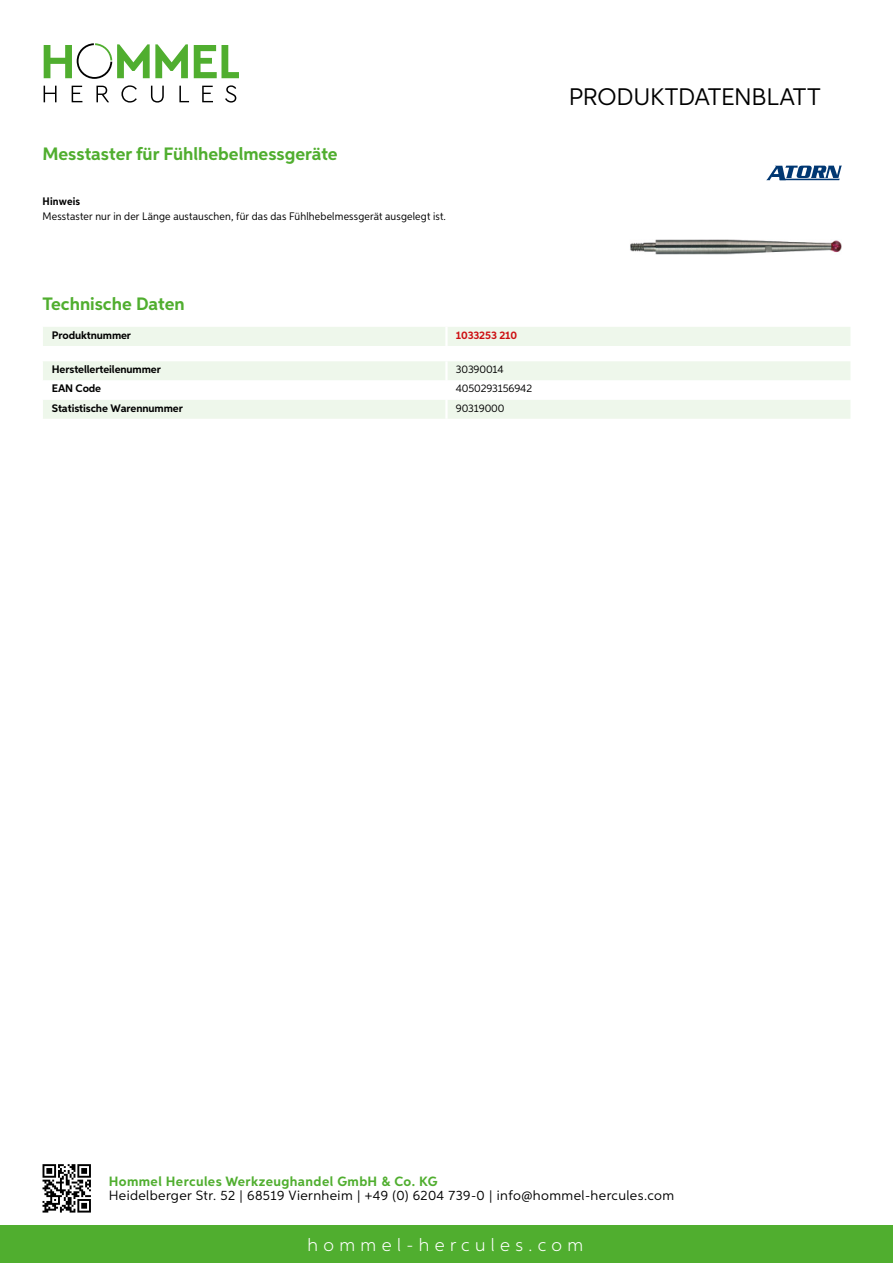
<style>
.page{position:relative;width:893px;height:1263px;background:#fff}
.page>*{position:absolute;margin:0;border:0;box-sizing:border-box;transform-origin:0 0}
.t1{font:24px "Aspira";letter-spacing:-.01em;color:#000}
.t2{font:700 18px "Aspira";color:#50ae2f}
.t3{font:300 18px "Aspira";letter-spacing:.3em;color:#fff}
.t4{font:13.5px "Aspira";letter-spacing:.03em;color:#000}
.t5{font:700 13.5px "Aspira";letter-spacing:.03em;color:#50ae2f}
.t6{font:10.95px "Aspira Nar";letter-spacing:.015em;color:#000}
.t7{font:700 10.95px "Aspira";letter-spacing:-.01em;color:#000}
.t8{font:10.95px "Aspira";letter-spacing:-.01em;color:#000}
.t9{font:700 10.95px "Aspira";letter-spacing:-.01em;color:#cd1013}
.t10{font:700 10.95px "Aspira Nar";letter-spacing:.015em;color:#000}
</style>
<div class="page">
<div style="left:0;top:1226px;width:893px;height:37px;background:#50ae2f"></div>
<svg style="left:43px;top:1164px;width:48px;height:48px"></svg>
<svg style="left:194px;top:45px;width:45px;height:33px"></svg>
<svg style="left:44px;top:43px;width:144px;height:36px"></svg>
<svg style="left:44px;top:86px;width:13px;height:16px"></svg>
<svg style="left:72px;top:86px;width:10px;height:16px"></svg>
<svg style="left:96px;top:86px;width:13px;height:16px"></svg>
<svg style="left:121px;top:85px;width:16px;height:18px"></svg>
<svg style="left:151px;top:86px;width:13px;height:17px"></svg>
<svg style="left:179px;top:86px;width:10px;height:16px"></svg>
<svg style="left:202px;top:86px;width:11px;height:16px"></svg>
<svg style="left:225px;top:85px;width:11px;height:18px"></svg>
<div style="left:43px;top:327px;width:807px;height:19px;background:#eef7eb"></div>
<hr style="left:445px;top:327px;width:3px;height:19px;background:#fff">
<svg style="left:43px;top:361px;width:807px;height:58px"></svg>
<hr style="left:445px;top:400px;width:3px;height:19px;background:#fff">
<img style="left:630px;top:239px;width:212px;height:15px">
<svg style="left:766px;top:166px;width:76px;height:14px"></svg>
<h2 class="t2" style="left:43px;top:142px;width:297px">Messtaster für Fühlhebelmessgeräte</h2>
<p class="t10" style="left:43px;top:195px;width:39px">Hinweis</p>
<p class="t6" style="left:43px;top:210px;width:405px">Messtaster nur in der Länge austauschen, für das das Fühlhebelmessgerät ausgelegt ist.</p>
<h2 class="t2" style="left:43px;top:293px;width:144px">Technische Daten</h2>
<p class="t7" style="left:52px;top:328px;width:81px">Produktnummer</p>
<p class="t9" style="left:456px;top:328px;width:63px">1033253 210</p>
<p class="t7" style="left:52px;top:363px;width:111px">Herstellerteilenummer</p>
<p class="t8" style="left:456px;top:363px;width:49px">30390014</p>
<p class="t7" style="left:52px;top:382px;width:51px">EAN Code</p>
<p class="t8" style="left:456px;top:382px;width:78px">4050293156942</p>
<p class="t7" style="left:52px;top:401px;width:132px">Statistische Warennummer</p>
<p class="t8" style="left:456px;top:401px;width:50px">90319000</p>
<h1 class="t1" style="left:569px;top:82px;width:253px">Produktdatenblatt</h1>
<p class="t5" style="left:109px;top:1172px;width:330px">Hommel Hercules Werkzeughandel GmbH &amp; Co. KG</p>
<p class="t4" style="left:109px;top:1187px;width:567px">Heidelberger Str. 52 | 68519 Viernheim | +49 (0) 6204 739-0 | info@hommel-hercules.com</p>
<h2 class="t3" style="left:307px;top:1234px;width:277px">hommel-hercules.com</h2>
</div>
